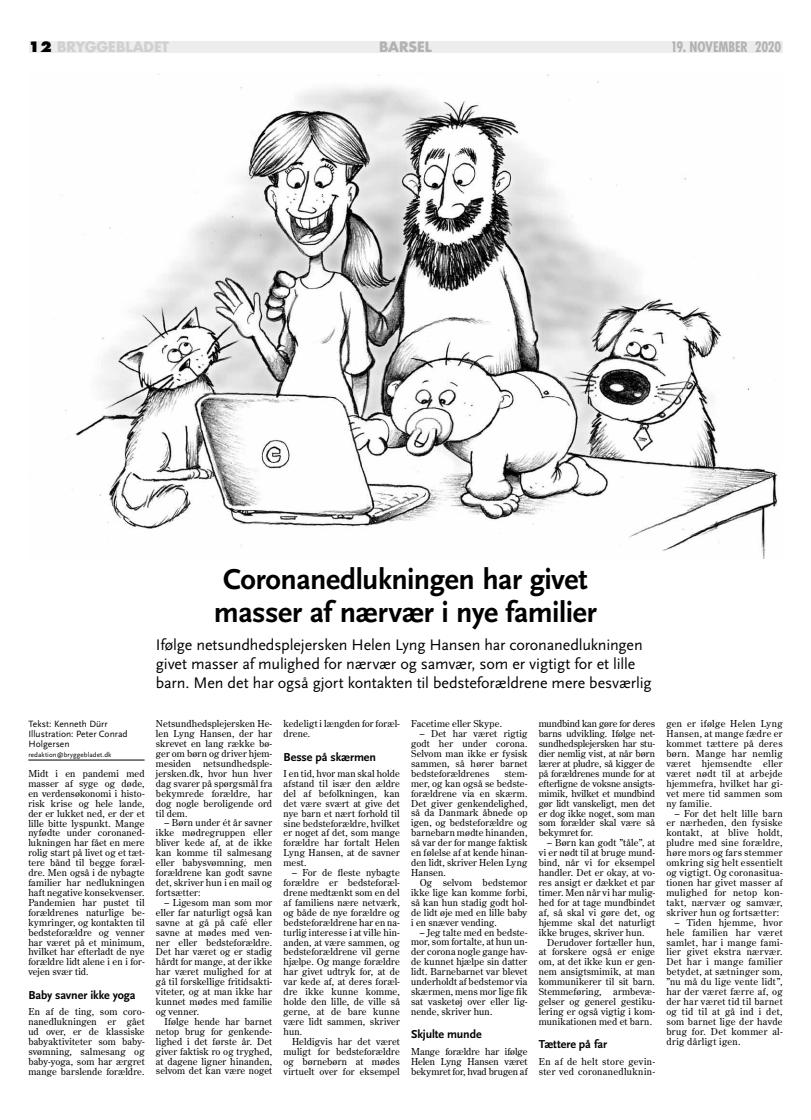
<style>
.page{position:relative;width:811px;height:1120px;background:#fff}
.page>*{position:absolute;margin:0;border:0;box-sizing:border-box;transform-origin:0 0}
.t1{font:700 30px/33px "Scala Sans";letter-spacing:-.015em;color:#000;text-align:center}
.t2{font:16px/19.2px "Scala Sans";letter-spacing:-.01em;color:#000}
.t3{font:700 condensed 14px "Futura";letter-spacing:-.01em;color:#b3b2b2}
.t4{font:700 14px "Futura";letter-spacing:-.005em;color:#d0d0d0}
.t5{font:700 14px "Futura";color:#b3b2b2}
.t6{font:700 12px "Scala Sans";letter-spacing:-.01em;color:#000}
.t7{font:9.5px/9.9px "Century Old Style Std";letter-spacing:.01em;color:#000;text-align:justify}
.t8{font:9.5px/9.9px "Scala Sans";color:#000}
.t9{font:9.5px/9.9px "Century Old Style Std";letter-spacing:.03em;color:#000}
.t10{font:7px "Scala Sans";letter-spacing:.015em;color:#000}
.s1{font-weight:800;color:#000}
</style>
<div class="page">
<div style="left:29px;top:41px;width:753px;height:11px;background:#ededed"></div>
<img style="left:65px;top:74px;width:713px;height:484px">
<hr style="left:28px;top:760px;width:117px;height:1px;background:#000">
<h3 class="t4" style="left:28px;top:38px;width:142px"><span class="s1">12</span> BRYGGEBLADET</h3>
<h3 class="t5" style="left:379px;top:38px;width:46px">BARSEL</h3>
<h3 class="t3" style="left:671px;top:38px;width:112px">19. NOVEMBER 2020</h3>
<h1 class="t1" style="left:214px;top:564px;width:385px">Coronanedlukningen har givet masser af nærvær i nye familier</h1>
<h2 class="t2" style="left:156px;top:635px;width:497px">Ifølge netsundhedsplejersken Helen Lyng Hansen har coronanedlukningen givet masser af mulighed for nærvær og samvær, som er vigtigt for et lille barn. Men det har også gjort kontakten til bedsteforældrene mere besværlig</h2>
<p class="t8" style="left:28px;top:719px;width:101px">Tekst: Kenneth Dürr<br>Illustration: Peter Conrad<br>Holgersen</p>
<p class="t10" style="left:28px;top:751px;width:85px">redaktion@bryggebladet.dk</p>
<p class="t7" style="left:28px;top:768px;width:118px">Midt i en pandemi med masser af syge og døde, en verdensøkonomi i histo&shy;risk krise og hele lande, der er lukket ned, er der et lille bitte lyspunkt. Mange nyfødte under coronaned&shy;lukningen har fået en mere rolig start på livet og et tæt&shy;tere bånd til begge foræl&shy;dre. Men også i de nybagte familier har nedlukningen haft negative konsekvenser.<br>Pandemien har pustet til forældrenes naturlige be&shy;kymringer, og kontakten til bedsteforældre og venner har været på et minimum, hvilket har efterladt de nye forældre lidt alene i en i for&shy;vejen svær tid.</p>
<p class="t6" style="left:28px;top:988px;width:109px">Baby savner ikke yoga</p>
<p class="t7" style="left:28px;top:1006px;width:118px">En af de ting, som coro&shy;nanedlukningen er gået ud over, er de klassiske babyaktiviteter som baby&shy;svømning, salmesang og baby-yoga, som har ærgret mange barslende forældre.</p>
<p class="t7" style="left:156px;top:719px;width:118px">Netsundhedsplejersken He&shy;len Lyng Hansen, der har skrevet en lang række bø&shy;ger om børn og driver hjem&shy;mesiden netsundhedsple&shy;jersken.dk, hvor hun hver dag svarer på spørgsmål fra bekymrede forældre, har dog nogle beroligende ord til dem.</p>
<p class="t7" style="left:156px;top:818px;width:118px;text-indent:9px">– Børn under ét år savner ikke mødregruppen eller bliver kede af, at de ikke kan komme til salmesang eller babysvømning, men forældrene kan godt savne det, skriver hun i en mail og fortsætter:</p>
<p class="t7" style="left:156px;top:897px;width:118px;text-indent:9px">– Ligesom man som mor eller far naturligt også kan savne at gå på café eller savne at mødes med ven&shy;ner eller bedsteforældre.<br>Det har været og er stadig hårdt for mange, at der ikke har været mulighed for at gå til forskellige fritidsakti&shy;viteter, og at man ikke har kunnet mødes med familie og venner.</p>
<p class="t7" style="left:156px;top:1016px;width:118px;text-indent:9px">Ifølge hende har barnet netop brug for genkende&shy;lighed i det første år. Det giver faktisk ro og tryghed, at dagene ligner hinanden, selvom det kan være noget</p>
<p class="t7" style="left:283px;top:718px;width:118px">kedeligt i længden for foræl&shy;drene.</p>
<p class="t6" style="left:283px;top:750px;width:94px">Besse på skærmen</p>
<p class="t7" style="left:283px;top:768px;width:118px">I en tid, hvor man skal holde afstand til især den ældre del af befolkningen, kan det være svært at give det nye barn et nært forhold til sine bedsteforældre, hvilket er noget af det, som mange forældre har fortalt Helen Lyng Hansen, at de savner mest.</p>
<p class="t7" style="left:283px;top:867px;width:118px;text-indent:9px">– For de fleste nybagte forældre er bedsteforæl&shy;drene medtænkt som en del af familiens nære netværk, og både de nye forældre og bedsteforældrene har en na&shy;turlig interesse i at ville hin&shy;anden, at være sammen, og bedsteforældrene vil gerne hjælpe. Og mange forældre har givet udtryk for, at de var kede af, at deres foræl&shy;dre ikke kunne komme, holde den lille, de ville så gerne, at de bare kunne være lidt sammen, skriver hun.</p>
<p class="t7" style="left:283px;top:1036px;width:118px;text-indent:9px">Heldigvis har det været muligt for bedsteforældre og børnebørn at mødes virtuelt over for eksempel</p>
<p class="t7" style="left:411px;top:718px;width:92px">Facetime eller Skype.</p>
<p class="t7" style="left:411px;top:728px;width:118px;text-indent:9px">– Det har været rigtig godt her under corona.<br>Selvom man ikke er fysisk sammen, så hører barnet bedsteforældrenes</p>
<p class="t7" style="left:411px;top:768px;width:118px;text-indent:93px">stem&shy;mer, og kan også se bedste&shy;forældrene via en skærm.<br>Det giver genkendelighed, så da Danmark åbnede op igen, og bedsteforældre og barnebarn mødte hinanden, så var der for mange faktisk en følelse af at kende hinan&shy;den lidt, skriver Helen Lyng Hansen.</p>
<p class="t7" style="left:411px;top:877px;width:118px;text-indent:9px">Og selvom bedstemor ikke lige kan komme forbi, så kan hun stadig godt hol&shy;de lidt øje med en lille baby i en snæver vending.</p>
<p class="t7" style="left:411px;top:927px;width:118px;text-indent:9px">– Jeg talte med en bedste&shy;mor, som fortalte, at hun un&shy;der corona nogle gange hav&shy;de kunnet hjælpe sin datter lidt. Barnebarnet var blevet underholdt af bedstemor via skærmen, mens mor lige fik sat vasketøj over eller lig&shy;nende, skriver hun.</p>
<p class="t6" style="left:411px;top:1028px;width:72px">Skjulte munde</p>
<p class="t7" style="left:411px;top:1046px;width:118px">Mange forældre har ifølge Helen Lyng Hansen været bekymret for, hvad brugen af</p>
<p class="t7" style="left:539px;top:719px;width:118px">mundbind kan gøre for deres barns udvikling. Ifølge net&shy;sundhedsplejersken har stu&shy;dier nemlig vist, at når børn lærer at pludre, så kigger de på forældrenes munde for at efterligne de voksne ansigts&shy;mimik, hvilket et mundbind gør lidt vanskeligt, men det er dog ikke noget, som man som forælder skal være så bekymret for.</p>
<p class="t7" style="left:539px;top:838px;width:118px;text-indent:9px">– Børn kan godt ”tåle”, at vi er nødt til at bruge mund&shy;bind, når vi for eksempel handler. Det er okay, at vo&shy;res ansigt er dækket et par timer. Men når vi har mulig&shy;hed for at tage mundbindet af, så skal vi gøre det, og hjemme skal det naturligt ikke bruges, skriver hun.</p>
<p class="t7" style="left:539px;top:937px;width:118px;text-indent:9px">Derudover fortæller hun, at forskere også er enige om, at det ikke kun er gen&shy;nem ansigtsmimik, at man kommunikerer til sit barn.<br>Stemmeføring, armbevæ&shy;gelser og generel gestiku&shy;lering er også vigtig i kom&shy;munikationen med et barn.</p>
<p class="t6" style="left:539px;top:1038px;width:70px">Tættere på far</p>
<p class="t9" style="left:539px;top:1056px;width:118px">En af de helt store gevin&shy;ster ved coronanedluknin-</p>
<p class="t7" style="left:666px;top:719px;width:118px">gen er ifølge Helen Lyng Hansen, at mange fædre er kommet tættere på deres børn. Mange har nemlig været hjemsendte eller været nødt til at arbejde hjemmefra, hvilket har gi&shy;vet mere tid sammen som ny familie.</p>
<p class="t7" style="left:666px;top:808px;width:118px;text-indent:9px">– For det helt lille barn er nærheden, den fysiske kontakt, at blive holdt, pludre med sine forældre, høre mors og fars stemmer omkring sig helt essentielt og vigtigt. Og coronasitua&shy;tionen har givet masser af mulighed for netop kon&shy;takt, nærvær og samvær, skriver hun og fortsætter:</p>
<p class="t7" style="left:666px;top:917px;width:118px;text-indent:9px">– Tiden hjemme, hvor hele familien har været samlet, har i mange fami&shy;lier givet ekstra nærvær.<br>Det har i mange familier betydet, at sætninger som, ”nu må du lige vente lidt”, har der været færre af, og der har været tid til barnet og tid til at gå ind i det, som barnet lige der havde brug for. Det kommer al&shy;drig dårligt igen.</p>
</div>
